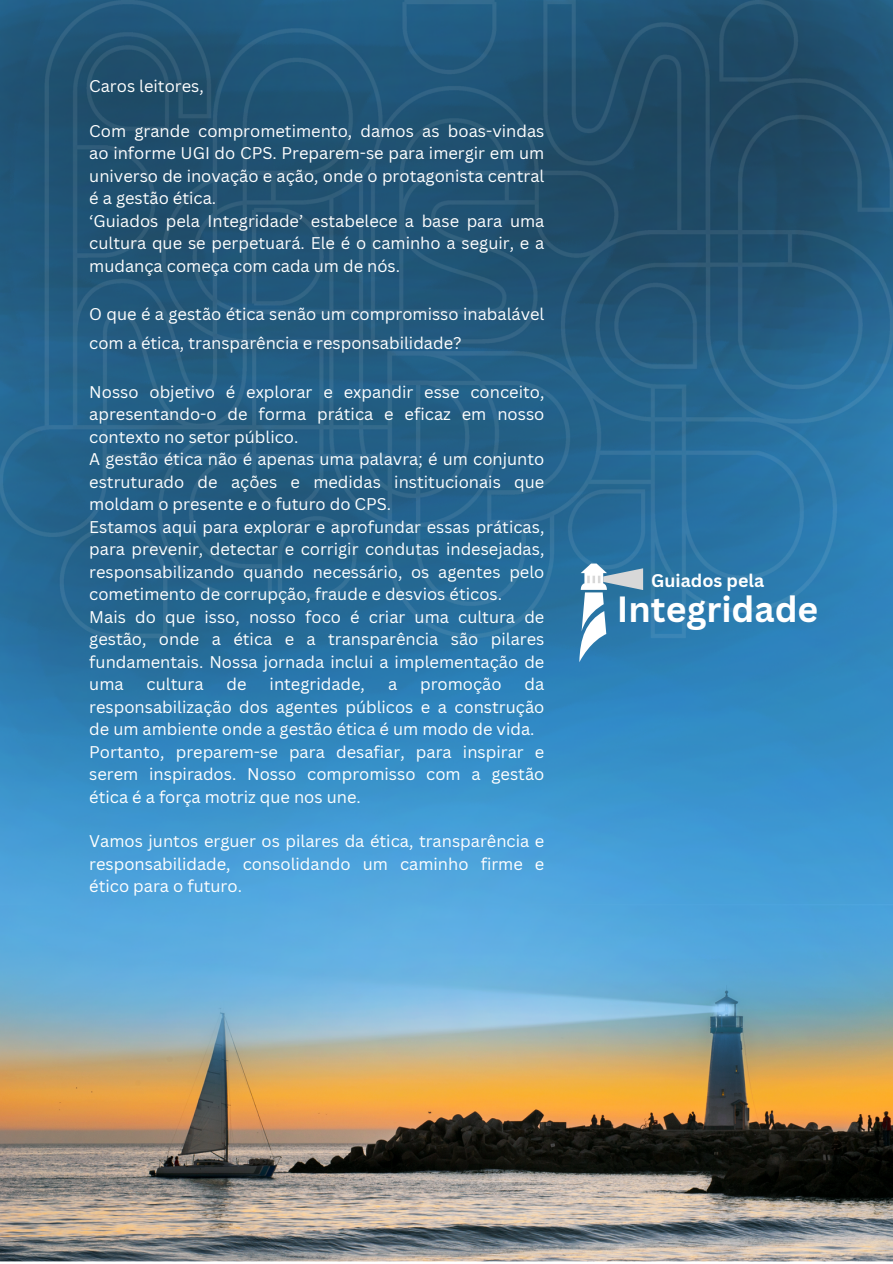
<style>
.page{position:relative;width:893px;height:1264px;background:#fff}
.page>*{position:absolute;margin:0;border:0;box-sizing:border-box;transform-origin:0 0}
.t1{font:700 35.4px "Canva Sans";color:#fff}
.t2{font:700 17.85px "Canva Sans";color:#fff}
.t3{font:16.5px/22.5px "Canva Sans";color:#fff;text-align:justify}
</style>
<div class="page">
<img style="left:0;top:0;width:892px;height:1261px">
<svg style="left:579px;top:563px;width:64px;height:99px"></svg>
<p class="t3" style="left:89px;top:74px;width:116px">Caros leitores,</p>
<p class="t3" style="left:89px;top:119px;width:456px">Com grande comprometimento, damos as boas-vindas ao informe UGI do CPS. Preparem-se para imergir em um universo de inovação e ação, onde o protagonista central é a gestão ética.</p>
<p class="t3" style="left:89px;top:209px;width:456px">‘Guiados pela Integridade’ estabelece a base para uma cultura que se perpetuará. Ele é o caminho a seguir, e a mudança começa com cada um de nós.</p>
<p class="t3" style="left:89px;top:299px;width:456px;line-height:29.2px">O que é a gestão ética senão um compromisso inabalável com a ética, transparência e responsabilidade?</p>
<p class="t3" style="left:89px;top:380px;width:456px">Nosso objetivo é explorar e expandir esse conceito, apresentando-o de forma prática e eficaz em nosso contexto no setor público.</p>
<p class="t3" style="left:89px;top:447px;width:456px">A gestão ética não é apenas uma palavra; é um conjunto estruturado de ações e medidas institucionais que moldam o presente e o futuro do CPS.</p>
<p class="t3" style="left:89px;top:515px;width:456px">Estamos aqui para explorar e aprofundar essas práticas, para prevenir, detectar e corrigir condutas indesejadas, responsabilizando quando necessário, os agentes pelo cometimento de corrupção, fraude e desvios éticos.</p>
<p class="t3" style="left:89px;top:605px;width:456px">Mais do que isso, nosso foco é criar uma cultura de gestão, onde a ética e a transparência são pilares fundamentais. Nossa jornada inclui a implementação de uma</p>
<p class="t3" style="left:89px;top:672px;width:456px;text-indent:435px">da responsabilização dos agentes públicos e a construção de um ambiente onde a gestão ética é um modo de vida.</p>
<p class="t3" style="left:89px;top:740px;width:456px">Portanto, preparem-se para desafiar, para inspirar e serem inspirados. Nosso compromisso com a gestão ética é a força motriz que nos une.</p>
<p class="t3" style="left:89px;top:829px;width:456px">Vamos juntos erguer os pilares da ética, transparência e responsabilidade, consolidando um caminho firme e ético para o futuro.</p>
<p class="t3" style="left:147px;top:672px;width:58px">cultura</p>
<p class="t3" style="left:226px;top:672px;width:22px">de</p>
<p class="t3" style="left:269px;top:672px;width:97px">integridade,</p>
<p class="t3" style="left:388px;top:672px;width:11px">a</p>
<p class="t3" style="left:420px;top:672px;width:83px">promoção</p>
<p class="t2" style="left:651px;top:568px;width:114px">Guiados pela</p>
<p class="t1" style="left:617px;top:584px;width:203px">Integridade</p>
</div>
